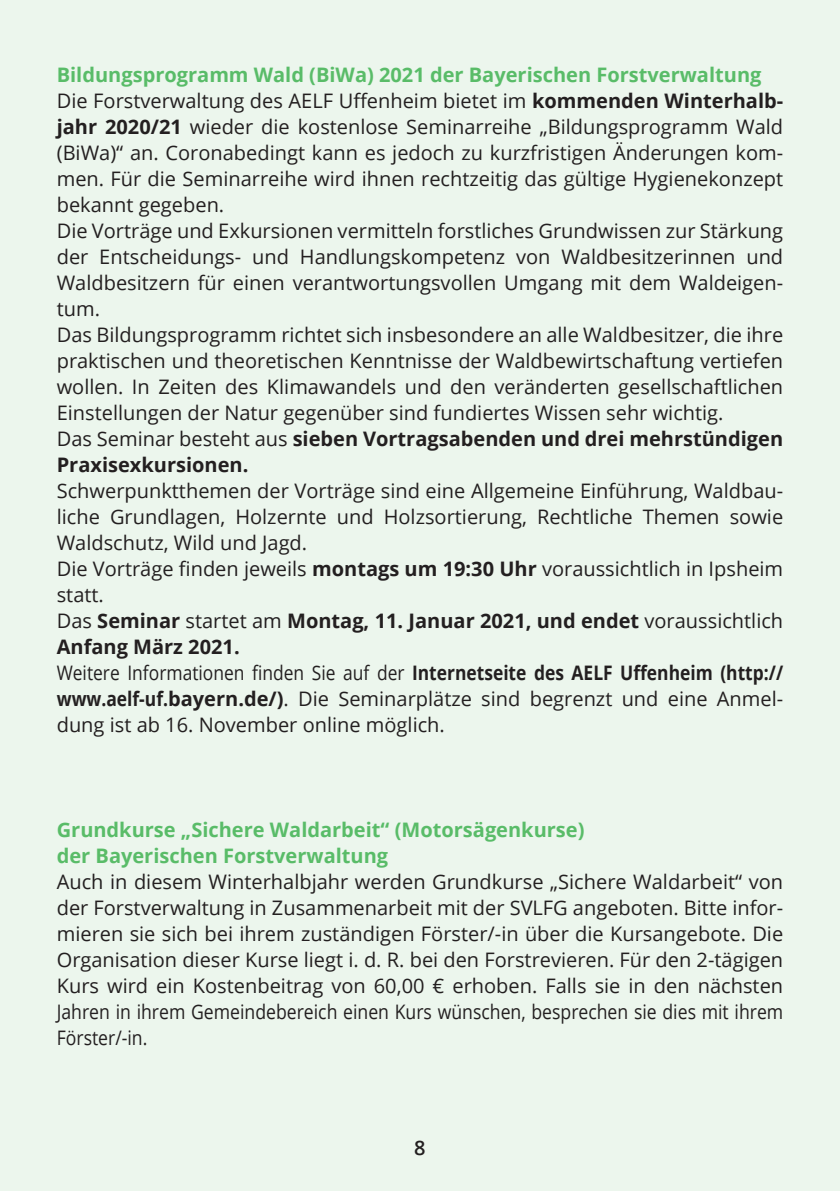
<style>
.page{position:relative;width:840px;height:1191px;background:#fff}
.page>*{position:absolute;margin:0;border:0;box-sizing:border-box;transform-origin:0 0}
.t1{font:20px/26px "Open Sans";color:#231f20}
.t2{font:700 20px/26px "Open Sans";color:#59bc68}
.t3{font:600 20px "Open Sans";color:#231f20}
.s1{font-weight:700;color:#59bc68}
.s2{font-weight:700}
</style>
<div class="page">
<div style="left:0;top:0;width:839px;height:1191px;background:#ecf6ed"></div>
<p class="t1" style="left:57px;top:61px;width:727px"><span class="s1">Bildungsprogramm Wald (BiWa) 2021 der Bayerischen Forstverwaltung </span>Die Forstverwaltung des AELF Uffenheim bietet im <span class="s2">kommenden Winterhalb&shy;jahr 2020/21</span> wieder die kostenlose Seminarreihe „Bildungsprogramm Wald (BiWa)“ an. Coronabedingt kann es jedoch zu kurzfristigen Änderungen kom&shy;men. Für die Seminarreihe wird ihnen rechtzeitig das gültige Hygienekonzept bekannt gegeben.<br>Die Vorträge und Exkursionen vermitteln forstliches Grundwissen zur Stärkung der Entscheidungs- und Handlungskompetenz von Waldbesitzerinnen und Waldbesitzern für einen verantwortungsvollen Umgang mit dem Waldeigen&shy;tum.<br>Das Bildungsprogramm richtet sich insbesondere an alle Waldbesitzer, die ihre praktischen und theoretischen Kenntnisse der Waldbewirtschaftung vertiefen wollen. In Zeiten des Klimawandels und den veränderten gesellschaftlichen Einstellungen der Natur gegenüber sind fundiertes Wissen sehr wichtig.<br>Das Seminar besteht aus <span class="s2">sieben Vortragsabenden und drei mehrstündigen Praxisexkursionen.</span></p>
<p class="t1" style="left:57px;top:477px;width:727px">Schwerpunktthemen der Vorträge sind eine Allgemeine Einführung, Waldbau&shy;liche Grundlagen, Holzernte und Holzsortierung, Rechtliche Themen sowie Waldschutz, Wild und Jagd.<br>Die Vorträge finden jeweils <span class="s2">montags um 19:30 Uhr</span> voraussichtlich in Ipsheim statt.<br>Das <span class="s2">Seminar</span> startet am <span class="s2">Montag, 11. Januar 2021, und endet</span> voraussichtlich <span class="s2">Anfang März 2021.<br></span>Weitere Informationen finden Sie auf der <span class="s2">Internetseite des AELF Uffenheim (http:// www.aelf-uf.bayern.de/)</span>. Die Seminarplätze sind begrenzt und eine Anmel&shy;dung ist ab 16. November online möglich.</p>
<p class="t2" style="left:57px;top:815px;width:529px">Grundkurse „Sichere Waldarbeit“ (Motorsägenkurse) der Bayerischen Forstverwaltung</p>
<p class="t1" style="left:57px;top:867px;width:727px;text-align:justify">Auch in diesem Winterhalbjahr werden Grundkurse „Sichere Waldarbeit“ von der Forstverwaltung in Zusammenarbeit mit der SVLFG angeboten. Bitte infor&shy;mieren sie sich bei ihrem zuständigen Förster/-in über die Kursangebote. Die Organisation dieser Kurse liegt i. d. R. bei den Forstrevieren. Für den 2-tägigen Kurs wird ein Kostenbeitrag von 60,00 € erhoben. Falls sie in den nächsten Jahren in ihrem Gemeindebereich einen Kurs wünschen, besprechen sie dies mit ihrem Förster/-in.</p>
<p class="t3" style="left:414px;top:1134px;width:13px">8</p>
</div>
